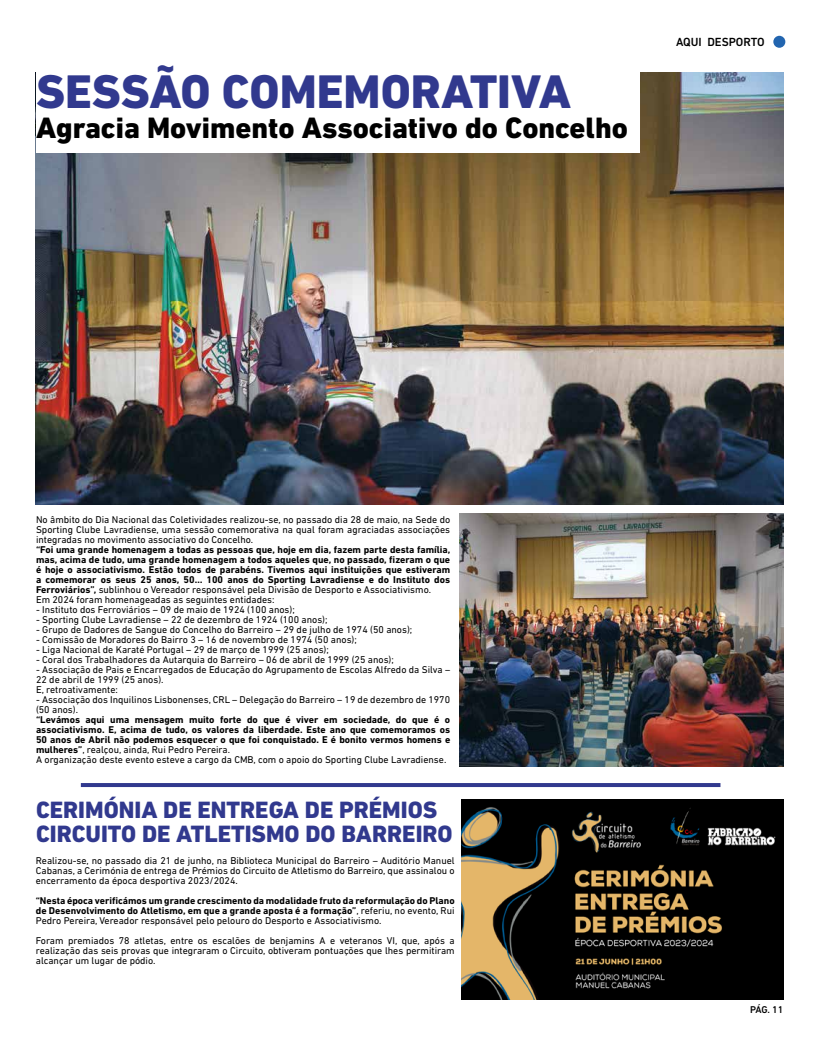
<style>
.page{position:relative;width:820px;height:1049px;background:#fff}
.page>*{position:absolute;margin:0;border:0;box-sizing:border-box;transform-origin:0 0}
.t1{font:800 48px "DIN Next LT Pro";color:#31398e}
.t2{font:800 30px "DIN Next LT Pro";color:#000}
.t3{font:800 24px/24px "DIN Next LT Pro";color:#31398e}
.t4{font:500 12px "DIN Next LT Pro";color:#000}
.t5{font:10px/10px "DIN Next LT Pro";color:#000;text-align:justify}
.t6{font:700 10px/10px "DIN Next LT Pro";color:#000}
.t7{font:500 10px "DIN Next LT Pro";color:#000}
.s1{font-weight:400}
</style>
<div class="page">
<div style="left:773px;top:36px;width:12px;height:12px;background:#2265af;border-radius:50%"></div>
<img style="left:461px;top:799px;width:321px;height:200px">
<img style="left:459px;top:514px;width:324px;height:253px">
<img style="left:36px;top:72px;width:747px;height:432px">
<div style="left:36px;top:68px;width:603px;height:85px;background:#fff"></div>
<hr style="left:81px;top:783px;width:639px;height:4px;background:#31398e">
<h1 class="t1" style="left:36px;top:63px;width:536px">SESSÃO COMEMORATIVA</h1>
<h2 class="t2" style="left:36px;top:110px;width:593px">Agracia Movimento Associativo do Concelho</h2>
<p class="t4" style="left:675px;top:35px;width:90px">AQUI DESPORTO</p>
<p class="t5" style="left:36px;top:514px;width:415px">No âmbito do Dia Nacional das Coletividades realizou-se, no passado dia 28 de maio, na Sede do Sporting Clube Lavradiense, uma sessão comemorativa na qual foram agraciadas associações integradas no movimento associativo do Concelho.</p>
<p class="t6" style="left:36px;top:544px;width:416px">“Foi uma grande homenagem a todas as pessoas que, hoje em dia, fazem parte desta família, mas, acima de tudo, uma grande homenagem a todos aqueles que, no passado, fizeram o que é hoje o associativismo. Estão todos de parabéns. Tivemos aqui instituições que estiveram a comemorar os seus 25 anos, 50… 100 anos do Sporting Lavradiense e do Instituto dos Ferroviários”, <span class="s1">sublinhou o Vereador responsável pela Divisão de Desporto e Associativismo.<br>Em 2024 foram homenageadas as seguintes entidades:</span></p>
<p class="t5" style="left:36px;top:604px;width:260px">- Instituto dos Ferroviários – 09 de maio de 1924 (100 anos);</p>
<p class="t5" style="left:36px;top:614px;width:293px">- Sporting Clube Lavradiense – 22 de dezembro de 1924 (100 anos);</p>
<p class="t5" style="left:36px;top:624px;width:377px">- Grupo de Dadores de Sangue do Concelho do Barreiro – 29 de julho de 1974 (50 anos);</p>
<p class="t5" style="left:36px;top:634px;width:322px">- Comissão de Moradores do Bairro 3 – 16 de novembro de 1974 (50 anos);</p>
<p class="t5" style="left:36px;top:644px;width:294px">- Liga Nacional de Karaté Portugal – 29 de março de 1999 (25 anos);</p>
<p class="t5" style="left:36px;top:654px;width:359px">- Coral dos Trabalhadores da Autarquia do Barreiro – 06 de abril de 1999 (25 anos);</p>
<p class="t5" style="left:36px;top:664px;width:415px;text-align:left">- Associação de Pais e Encarregados de Educação do Agrupamento de Escolas Alfredo da Silva –<br>22 de abril de 1999 (25 anos).<br>E, retroativamente:</p>
<p class="t5" style="left:36px;top:694px;width:415px">- Associação dos Inquilinos Lisbonenses, CRL – Delegação do Barreiro – 19 de dezembro de 1970 (50 anos).</p>
<p class="t6" style="left:36px;top:714px;width:415px">“Levámos aqui uma mensagem muito forte do que é viver em sociedade, do que é o associativismo. E, acima de tudo, os valores da liberdade. Este ano que comemoramos os 50 anos de Abril não podemos esquecer o que foi conquistado. E é bonito vermos homens e mulheres”<span class="s1">, realçou, ainda, Rui Pedro Pereira.<br>A organização deste evento esteve a cargo da CMB, com o apoio do Sporting Clube Lavradiense.</span></p>
<h3 class="t3" style="left:36px;top:797px;width:418px">CERIMÓNIA DE ENTREGA DE PRÉMIOS<br>CIRCUITO DE ATLETISMO DO BARREIRO</h3>
<p class="t5" style="left:36px;top:855px;width:420px">Realizou-se, no passado dia 21 de junho, na Biblioteca Municipal do Barreiro – Auditório Manuel Cabanas, a Cerimónia de entrega de Prémios do Circuito de Atletismo do Barreiro, que assinalou o encerramento da época desportiva 2023/2024.</p>
<p class="t6" style="left:36px;top:895px;width:420px;text-align:justify">“Nesta época verificámos um grande crescimento da modalidade fruto da reformulação do Plano de Desenvolvimento do Atletismo, em que a grande aposta é a formação”<span class="s1">, referiu, no evento, Rui Pedro Pereira, Vereador responsável pelo pelouro do Desporto e Associativismo.</span></p>
<p class="t5" style="left:36px;top:935px;width:420px">Foram premiados 78 atletas, entre os escalões de benjamins A e veteranos VI, que, após a realização das seis provas que integraram o Circuito, obtiveram pontuações que lhes permitiram alcançar um lugar de pódio.</p>
<p class="t7" style="left:749px;top:1004px;width:35px">PÁG. 11</p>
</div>
